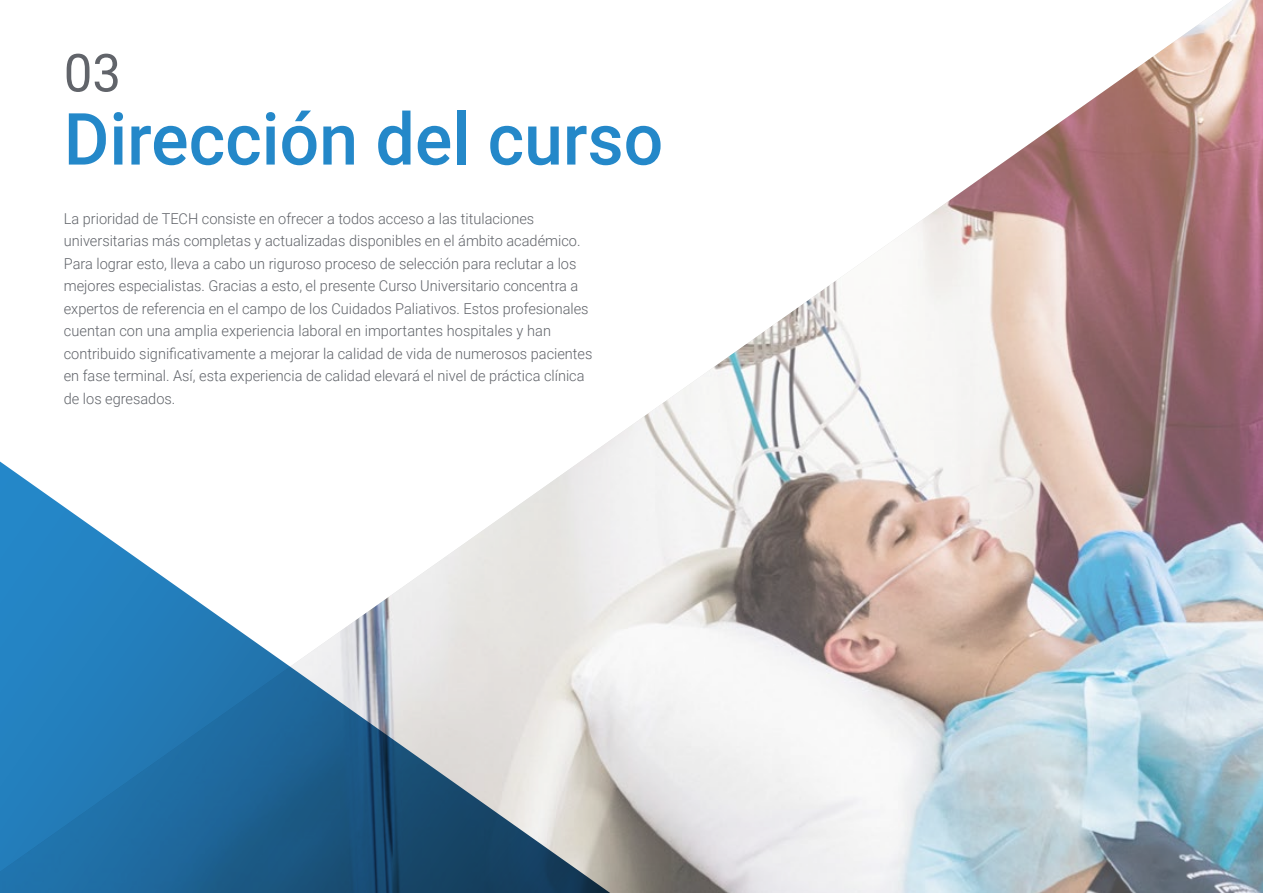
<style>
.page{position:relative;width:1263px;height:893px;background:#fff}
.page>*{position:absolute;margin:0;border:0;box-sizing:border-box;transform-origin:0 0}
.t1{font:500 72px "Roboto";color:#2488c9}
.t2{font:52.5px "Roboto";color:#61646a}
.t3{font:300 15px/22.5px "Roboto";color:#61646a}
</style>
<div class="page">
<img style="left:602px;top:0;width:661px;height:893px">
<svg style="left:0;top:446px;width:640px;height:447px"></svg>
<h2 class="t2" style="left:64px;top:36px;width:59px">03</h2>
<h1 class="t1" style="left:64px;top:89px;width:601px">Dirección del curso</h1>
<p class="t3" style="left:64px;top:207px;width:530px">La prioridad de TECH consiste en ofrecer a todos acceso a las titulaciones universitarias más completas y actualizadas disponibles en el ámbito académico.<br>Para lograr esto, lleva a cabo un riguroso proceso de selección para reclutar a los mejores especialistas. Gracias a esto, el presente Curso Universitario concentra a expertos de referencia en el campo de los Cuidados Paliativos. Estos profesionales cuentan con una amplia experiencia laboral en importantes hospitales y han contribuido significativamente a mejorar la calidad de vida de numerosos pacientes en fase terminal. Así, esta experiencia de calidad elevará el nivel de práctica clínica de los egresados.</p>
</div>
